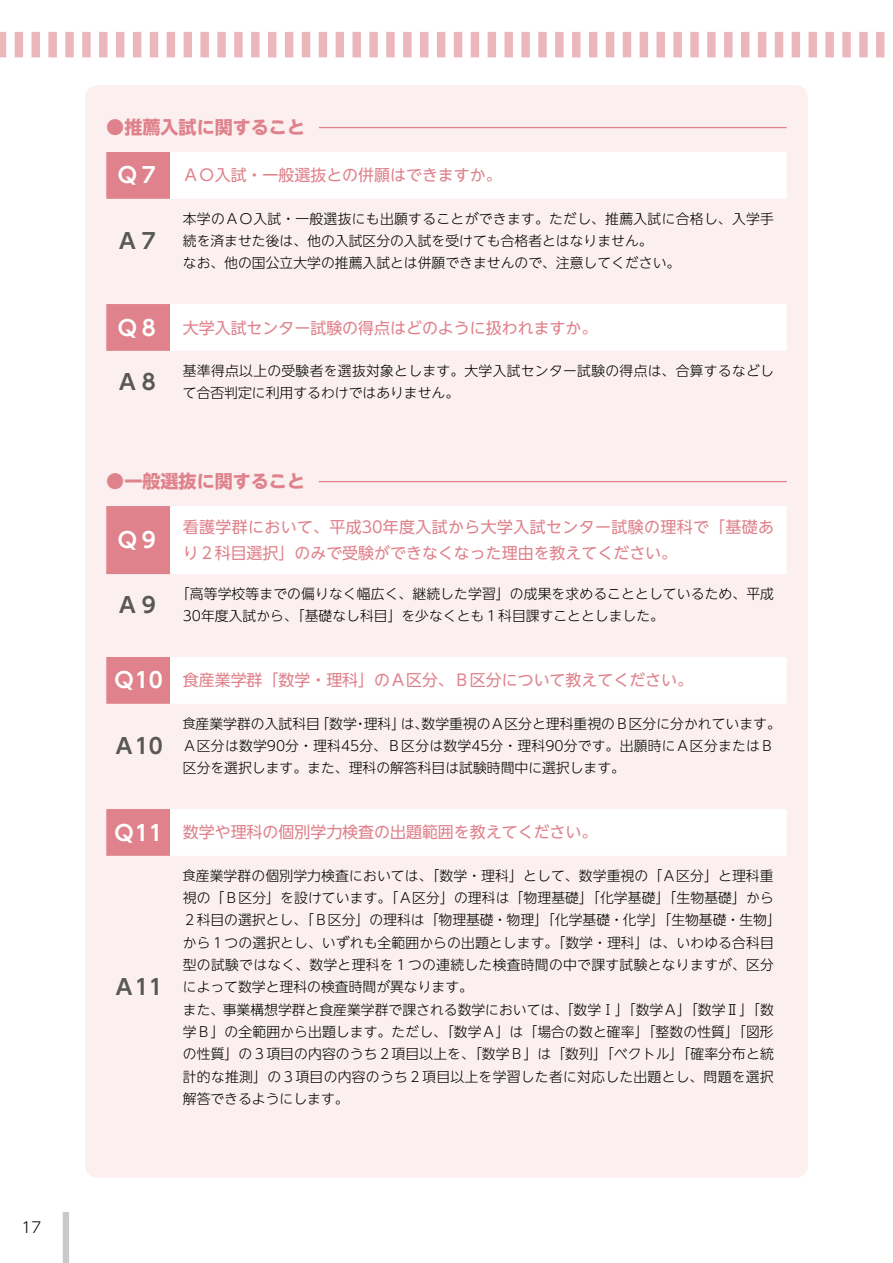
<style>
.page{position:relative;width:893px;height:1263px;background:#fff}
.page>*{position:absolute;margin:0;border:0;box-sizing:border-box;transform-origin:0 0}
.t1{font:700 21.3px "UD Shin Go NT Pro De";color:#595757}
.t2{font:700 21.3px "UD Shin Go NT Pro De";color:#fff}
.t3{font:700 18px "UD Shin Go NT Pro";color:#df828c}
.t4{font:15.9px/26.5px "UD Shin Go NT Pro";color:#df828c}
.t5{font:300 14.85px "UD Shin Go NT Pro";color:#000}
.t6{font:300 13.8px/22.4px "UD Shin Go NT Pro";letter-spacing:.005em;color:#000}
.s1{font-family:"UD Shin Go NT Pro De";font-weight:700;font-size:21.3px;color:#fff}
.s2{font-size:12.75px}
</style>
<div class="page">
<div style="left:63px;top:1212px;width:6px;height:51px;background:#c9caca"></div>
<div style="left:85px;top:85px;width:723px;height:1093px;background:#fbefef;border-radius:13px"></div>
<hr style="left:319px;top:127px;width:468px;height:1px;background:#df828c">
<svg style="left:106px;top:152px;width:64px;height:199px"></svg>
<svg style="left:170px;top:152px;width:617px;height:199px"></svg>
<hr style="left:319px;top:481px;width:468px;height:1px;background:#df828c">
<svg style="left:106px;top:506px;width:64px;height:350px"></svg>
<svg style="left:170px;top:506px;width:617px;height:350px"></svg>
<svg style="left:0;top:32px;width:884px;height:25px"></svg>
<p class="t5" style="left:22px;top:1216px;width:21px">17</p>
<h2 class="t3" style="left:106px;top:113px;width:200px">●推薦入試に関すること</h2>
<p class="t4" style="left:117px;top:162px;width:386px"><span class="s1">Ｑ７</span> ＡＯ入試・一般選抜との併願はできますか。</p>
<h1 class="t1" style="left:117px;top:223px;width:44px">Ａ７</h1>
<p class="t6" style="left:183px;top:207px;width:593px">本学のＡＯ入試・一般選抜にも出願することができます。ただし、推薦入試に合格し、入学手続を済ませた後は、他の入試区分の入試を受けても合格者とはなりません。<br>なお、他の国公立大学の推薦入試とは併願できませんので、注意してください。</p>
<p class="t4" style="left:117px;top:314px;width:482px"><span class="s1">Ｑ８</span> 大学入試センター試験の得点はどのように扱われますか。</p>
<h1 class="t1" style="left:117px;top:364px;width:44px">Ａ８</h1>
<p class="t6" style="left:183px;top:359px;width:593px">基準得点以上の受験者を選抜対象とします。大学入試センター試験の得点は、合算するなどして合否判定に利用するわけではありません。</p>
<h2 class="t3" style="left:106px;top:467px;width:200px">●一般選抜に関すること</h2>
<h1 class="t2" style="left:117px;top:523px;width:44px">Ｑ９</h1>
<p class="t4" style="left:183px;top:513px;width:593px">看護学群において、平成30年度入試から大学入試センター試験の理科で「基礎あり２科目選択」のみで受験ができなくなった理由を教えてください。</p>
<h1 class="t1" style="left:117px;top:588px;width:44px">Ａ９</h1>
<p class="t6" style="left:183px;top:582px;width:593px;text-indent:-7px">「高等学校等までの偏りなく幅広く、継続した学習」の成果を求めることとしているため、平成<br>30年度入試から、「基礎なし科目」を少なくとも１科目課すこととしました。</p>
<p class="t4" style="left:114px;top:667px;width:581px"><span class="s1">Ｑ10</span> 食産業学群「数学・理科」のＡ区分、Ｂ区分について教えてください。</p>
<h1 class="t1" style="left:114px;top:728px;width:51px">Ａ10</h1>
<p class="t6" style="left:183px;top:712px;width:599px"><span class="s2">食</span>産業学群の入試科目「数学・理科」は、数学重視のＡ区分と理科重視のＢ区分に分かれています。<br>Ａ区分は数学90分・理科45分、Ｂ区分は数学45分・理科90分です。出願時にＡ区分またはＢ区分を選択します。また、理科の解答科目は試験時間中に選択します。</p>
<p class="t4" style="left:114px;top:819px;width:485px"><span class="s1">Ｑ11</span> 数学や理科の個別学力検査の出題範囲を教えてください。</p>
<h1 class="t1" style="left:114px;top:970px;width:51px">Ａ11</h1>
<p class="t6" style="left:183px;top:864px;width:599px"><span class="s2">食</span>産業学群の個別学力検査においては、「数学・理科」として、数学重視の「Ａ区分」と理科重視の「Ｂ区分」を設けています。「Ａ区分」の理科は「物理基礎」「化学基礎」「生物基礎」から２科目の選択とし、「Ｂ区分」の理科は「物理基礎・物理」「化学基礎・化学」「生物基礎・生物」から１つの選択とし、いずれも全範囲からの出題とします。「数学・理科」は、いわゆる合科目型の試験ではなく、数学と理科を１つの連続した検査時間の中で課す試験となりますが、区分によって数学と理科の検査時間が異なります。<br>また、事業構想学群と食産業学群で課される数学においては、「数学Ⅰ」「数学Ａ」「数学Ⅱ」「数学Ｂ」の全範囲から出題します。ただし、「数学Ａ」は「場合の数と確率」「整数の性質」「図形の性質」の３項目の内容のうち２項目以上を、「数学Ｂ」は「数列」「ベクトル」「確率分布と統計的な推測」の３項目の内容のうち２項目以上を学習した者に対応した出題とし、問題を選択解答できるようにします。</p>
</div>
